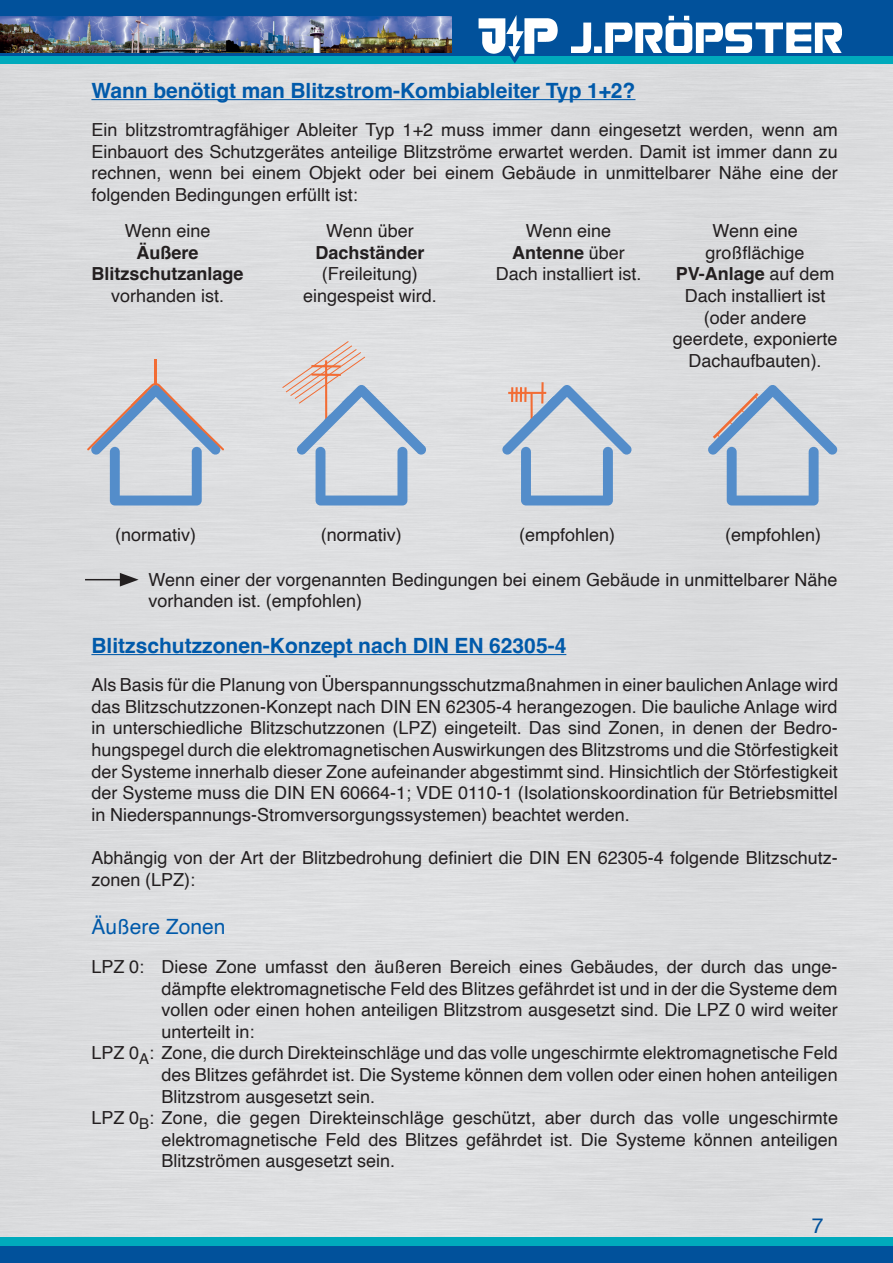
<style>
.page{position:relative;width:893px;height:1263px;background:#fff}
.page>*{position:absolute;margin:0;border:0;box-sizing:border-box;transform-origin:0 0}
.t1{font:700 21px "Helvetica";color:#015aaa}
.t2{font:21px "Helvetica";color:#015aaa}
.t3{font:21px "Helvetica";color:#01519b}
.t4{font:18px/21.6px "Helvetica";color:#231f20;text-align:center}
.t5{font:700 18px/21.6px "Helvetica";color:#231f20;text-align:center}
.s1{font-weight:700}
</style>
<div class="page">
<div style="left:0;top:64px;width:893px;height:1173px;background:#dcdddf"></div>
<div style="left:0;top:55px;width:893px;height:9px;background:#00aabc"></div>
<div style="left:0;top:1237px;width:893px;height:9px;background:#00aabc"></div>
<div style="left:0;top:0;width:893px;height:55px;background:#01519b"></div>
<img style="left:571px;top:15px;width:271px;height:37px">
<div style="left:0;top:1246px;width:893px;height:17px;background:#01519b"></div>
<img style="left:0;top:17px;width:451px;height:35px">
<svg style="left:510px;top:56px;width:10px;height:7px"></svg>
<img style="left:476px;top:16px;width:84px;height:40px">
<svg style="left:502px;top:384px;width:130px;height:121px"></svg>
<hr style="left:524px;top:387px;width:3px;height:15px;background:#f26c34">
<hr style="left:541px;top:382px;width:3px;height:21px;background:#f26c34">
<svg style="left:282px;top:341px;width:145px;height:164px"></svg>
<svg style="left:708px;top:384px;width:130px;height:121px"></svg>
<hr style="left:155px;top:360px;width:2px;height:24px;background:#f26c34">
<svg style="left:85px;top:383px;width:141px;height:122px"></svg>
<hr style="left:91px;top:99px;width:544px;height:1px;background:#015aaa">
<hr style="left:85px;top:579px;width:37px;height:1px;background:#231f20">
<svg style="left:120px;top:573px;width:19px;height:13px"></svg>
<hr style="left:91px;top:654px;width:475px;height:1px;background:#015aaa">
<p class="t1" style="left:91px;top:78px;width:546px">Wann benötigt man Blitzstrom-Kombiableiter Typ 1+2?</p>
<p class="t4" style="left:91px;top:120px;width:748px;text-align:justify">Ein blitzstromtragfähiger Ableiter Typ 1+2 muss immer dann eingesetzt werden, wenn am Einbauort des Schutzgerätes anteilige Blitzströme erwartet werden. Damit ist immer dann zu rechnen, wenn bei einem Objekt oder bei einem Gebäude in unmittelbarer Nähe eine der folgenden Bedingungen erfüllt ist:</p>
<p class="t4" style="left:125px;top:221px;width:87px">Wenn eine</p>
<p class="t5" style="left:92px;top:244px;width:154px">Äußere<br>Blitzschutzanlage</p>
<p class="t4" style="left:111px;top:285px;width:114px">vorhanden ist.</p>
<p class="t4" style="left:326px;top:221px;width:89px">Wenn über</p>
<p class="t5" style="left:315px;top:244px;width:111px">Dachständer</p>
<p class="t4" style="left:303px;top:264px;width:135px">(Freileitung) eingespeist wird.</p>
<p class="t4" style="left:496px;top:221px;width:147px">Wenn eine<br><span class="s1">Antenne</span> über<br>Dach installiert ist.</p>
<p class="t4" style="left:673px;top:221px;width:166px">Wenn eine großflächige<br><span class="s1">PV-Anlage</span> auf dem<br>Dach installiert ist (oder andere geerdete, exponierte<br>Dachaufbauten).</p>
<p class="t4" style="left:115px;top:524px;width:82px">(normativ)</p>
<p class="t4" style="left:321px;top:524px;width:82px">(normativ)</p>
<p class="t4" style="left:519px;top:524px;width:98px">(empfohlen)</p>
<p class="t4" style="left:725px;top:524px;width:98px">(empfohlen)</p>
<p class="t4" style="left:148px;top:569px;width:691px;text-align:left">Wenn einer der vorgenannten Bedingungen bei einem Gebäude in unmittelbarer Nähe vorhanden ist. (empfohlen)</p>
<p class="t1" style="left:91px;top:633px;width:476px">Blitzschutzzonen-Konzept nach DIN EN 62305-4</p>
<p class="t4" style="left:91px;top:675px;width:748px;text-align:justify">Als Basis für die Planung von Überspannungsschutzmaßnahmen in einer baulichen Anlage wird das Blitzschutzzonen-Konzept nach DIN EN 62305-4 herangezogen. Die bauliche Anlage wird in unterschiedliche Blitzschutzzonen (LPZ) eingeteilt. Das sind Zonen, in denen der Bedro&shy;hungspegel durch die elektromagnetischen Auswirkungen des Blitzstroms und die Störfestigkeit der Systeme innerhalb dieser Zone aufeinander abgestimmt sind. Hinsichtlich der Störfestigkeit der Systeme muss die DIN EN 60664-1; VDE 0110-1 (Isolationskoordination für Betriebsmittel in Niederspannungs-Stromversorgungssystemen) beachtet werden.</p>
<p class="t4" style="left:91px;top:847px;width:748px;text-align:left">Abhängig von der Art der Blitzbedrohung definiert die DIN EN 62305-4 folgende Blitzschutz&shy;zonen (LPZ):</p>
<p class="t2" style="left:91px;top:910px;width:135px">Äußere Zonen</p>
<p class="t4" style="left:91px;top:956px;width:748px">LPZ 0: Diese Zone umfasst den äußeren Bereich eines Gebäudes, der durch das unge-</p>
<p class="t4" style="left:162px;top:978px;width:677px">dämpfte elektromagnetische Feld des Blitzes gefährdet ist und in der die Systeme dem</p>
<p class="t4" style="left:162px;top:999px;width:678px">vollen oder einen hohen anteiligen Blitzstrom ausgesetzt sind. Die LPZ 0 wird weiter</p>
<p class="t4" style="left:162px;top:1021px;width:94px">unterteilt in:</p>
<p class="t4" style="left:91px;top:1043px;width:748px">LPZ 0<sub>A</sub>: Zone, die durch Direkteinschläge und das volle ungeschirmte elektromagnetische Feld</p>
<p class="t4" style="left:162px;top:1064px;width:678px">des Blitzes gefährdet ist. Die Systeme können dem vollen oder einen hohen anteiligen</p>
<p class="t4" style="left:162px;top:1086px;width:215px">Blitzstrom ausgesetzt sein.</p>
<p class="t4" style="left:91px;top:1107px;width:748px">LPZ 0<sub>B</sub>: Zone, die gegen Direkteinschläge geschützt, aber durch das volle ungeschirmte</p>
<p class="t4" style="left:162px;top:1129px;width:678px">elektromagnetische Feld des Blitzes gefährdet ist. Die Systeme können anteiligen</p>
<p class="t4" style="left:162px;top:1151px;width:235px">Blitzströmen ausgesetzt sein.</p>
<p class="t3" style="left:812px;top:1210px;width:13px">7</p>
</div>
